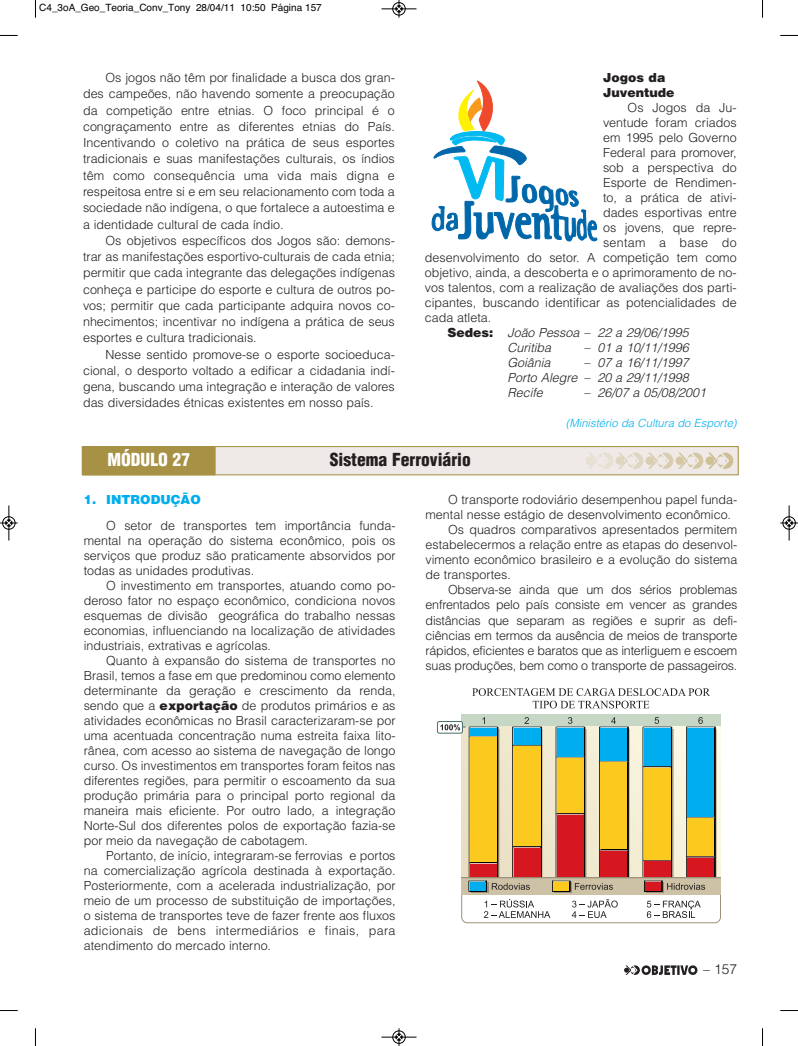
<style>
.page{position:relative;width:798px;height:1046px;background:#fff}
.page>*{position:absolute;margin:0;border:0;box-sizing:border-box;transform-origin:0 0}
.t1{font:900 condensed 17.5px "Helvetica";color:#231f20}
.t2{font:900 condensed 17.5px "Helvetica";color:#fff}
.t3{font:300 13.75px "Helvetica";color:#231f20}
.t4{font:300 12.5px/15px "Helvetica";color:#231f20;text-align:justify}
.t5{font:italic 300 12.5px/15px "Helvetica";color:#231f20;text-align:justify}
.t6{font:900 12.5px/15px "Helvetica";color:#231f20}
.t7{font:300 12.5px "Helvetica";letter-spacing:.02em;color:#231f20}
.t8{font:900 12.5px "Helvetica";color:#00aeef}
.t9{font:italic 300 11.25px "Helvetica";color:#00aeef}
.t10{font:10px "Helvetica";color:#000}
.s1{font-weight:900;font-style:normal}
.s2{font-weight:900}
</style>
<div class="page">
<svg style="left:624px;top:965px;width:73px;height:9px"></svg>
<svg style="left:431px;top:80px;width:166px;height:162px"></svg>
<div style="left:82px;top:446px;width:656px;height:29px;background:#efeae7;border:1px solid #a69144"></div>
<div style="left:82px;top:446px;width:133px;height:29px;background:#a69144"></div>
<svg style="left:586px;top:452px;width:147px;height:17px"></svg>
<div style="left:461px;top:714px;width:259px;height:12px;background:#c7d7c6"></div>
<svg style="left:472px;top:688px;width:238px;height:20px"></svg>
<div style="left:437px;top:721px;width:25px;height:12px;background:#fff;border:1px solid #496e6d;border-radius:2px"></div>
<svg style="left:440px;top:717px;width:281px;height:206px"></svg>
<svg style="left:35px;top:0;width:1px;height:18px"></svg>
<svg style="left:0;top:35px;width:18px;height:1px"></svg>
<svg style="left:762px;top:0;width:1px;height:18px"></svg>
<svg style="left:780px;top:35px;width:17px;height:1px"></svg>
<svg style="left:35px;top:1028px;width:1px;height:17px"></svg>
<svg style="left:0;top:1010px;width:18px;height:1px"></svg>
<svg style="left:762px;top:1028px;width:1px;height:17px"></svg>
<svg style="left:780px;top:1010px;width:17px;height:1px"></svg>
<div style="left:392px;top:2px;width:13px;height:14px;border:1px solid #fff;border-radius:50%"></div>
<hr style="left:381px;top:9px;width:35px;height:1px;background:#000">
<div style="left:392px;top:2px;width:13px;height:13px;border:1px solid #000;border-radius:50%"></div>
<svg style="left:395px;top:0;width:7px;height:18px"></svg>
<hr style="left:381px;top:1036px;width:35px;height:1px;background:#000">
<div style="left:392px;top:1030px;width:13px;height:13px;border:1px solid #000;border-radius:50%"></div>
<svg style="left:395px;top:1028px;width:7px;height:17px"></svg>
<div style="left:2px;top:516px;width:14px;height:13px;border:1px solid #fff;border-radius:50%"></div>
<hr style="left:9px;top:505px;width:1px;height:35px;background:#000">
<div style="left:2px;top:516px;width:13px;height:13px;border:1px solid #000;border-radius:50%"></div>
<svg style="left:0;top:519px;width:18px;height:7px"></svg>
<hr style="left:788px;top:505px;width:1px;height:35px;background:#000">
<div style="left:782px;top:516px;width:13px;height:13px;border:1px solid #000;border-radius:50%"></div>
<svg style="left:780px;top:519px;width:17px;height:7px"></svg>
<p class="t10" style="left:39px;top:4px;width:284px">C4_3oA_Geo_Teoria_Conv_Tony 28/04/11 10:50 Página 157</p>
<p class="t4" style="left:83px;top:71px;width:313px;line-height:16.2px;text-indent:22px">Os jogos não têm por finalidade a busca dos gran - des campeões, não havendo somente a preocupação da competição entre etnias. O foco principal é o congra çamento entre as diferentes etnias do País.<br>Incen tivan do o coletivo na prática de seus esportes tradicionais e suas manifestações culturais, os índios têm como conse quência uma vida mais digna e respeitosa entre si e em seu relacionamento com toda a sociedade não indí ge na, o que fortalece a autoestima e a iden tidade cul tu ral de cada índio.</p>
<p class="t4" style="left:83px;top:233px;width:313px;line-height:16.2px;text-indent:22px">Os objetivos específicos dos Jogos são: demons - trar as manifestações esportivo-culturais de cada etnia; permitir que cada integrante das delegações indígenas conheça e participe do esporte e cultura de outros po - vos; permitir que cada participante adquira novos co - nhe cimentos; incentivar no indígena a prática de seus esportes e cultura tradicionais.</p>
<p class="t4" style="left:83px;top:347px;width:313px;line-height:16.2px;text-indent:22px">Nesse sentido promove-se o esporte socioedu ca - cio nal, o desporto voltado a edificar a cidadania indí - gena, buscando uma integração e interação de va lores das diversidades étnicas existentes em nosso país.</p>
<p class="t6" style="left:602px;top:71px;width:73px">Jogos da<br>Juventude</p>
<p class="t4" style="left:627px;top:101px;width:111px">Os Jogos da Ju -</p>
<p class="t4" style="left:602px;top:116px;width:135px">ven tude foram criados</p>
<p class="t4" style="left:602px;top:131px;width:135px">em 1995 pelo Governo</p>
<p class="t4" style="left:602px;top:146px;width:135px">Federal para promover,</p>
<p class="t4" style="left:602px;top:161px;width:135px">sob a perspectiva do</p>
<p class="t4" style="left:602px;top:176px;width:135px">Esporte de Rendi men -</p>
<p class="t4" style="left:602px;top:191px;width:135px">to, a prática de ativi -</p>
<p class="t4" style="left:602px;top:206px;width:135px">dades espor tivas entre</p>
<p class="t4" style="left:602px;top:221px;width:135px">os jovens, que repre -</p>
<p class="t7" style="left:602px;top:238px;width:135px">sen tam a base do</p>
<p class="t4" style="left:424px;top:251px;width:313px">desen volvimento do setor. A competição tem como</p>
<p class="t4" style="left:424px;top:266px;width:313px">obje tivo, ainda, a descoberta e o aprimoramento de no -</p>
<p class="t4" style="left:424px;top:281px;width:313px">vos talen tos, com a realização de avaliações dos parti -</p>
<p class="t4" style="left:424px;top:296px;width:313px">ci pantes, buscando identificar as potencialidades de</p>
<p class="t4" style="left:424px;top:311px;width:68px">cada atleta.</p>
<p class="t5" style="left:447px;top:326px;width:245px"><span class="s1">S e d e s :</span> João Pessoa – 22 a 29/06/1995</p>
<p class="t5" style="left:507px;top:341px;width:48px">Curitiba</p>
<p class="t5" style="left:583px;top:341px;width:109px">– 01 a 10/11/1996</p>
<p class="t5" style="left:507px;top:356px;width:47px">Goiânia</p>
<p class="t5" style="left:507px;top:356px;width:185px;text-indent:76px">– 07 a 16/11/1997<br>Porto Alegre – 20 a 29/11/1998<br>Recife</p>
<p class="t5" style="left:583px;top:386px;width:126px">– 26/07 a 05/08/2001</p>
<p class="t9" style="left:565px;top:419px;width:175px">(Ministério da Cultura do Esporte)</p>
<h1 class="t2" style="left:107px;top:452px;width:84px">MÓDULO 27</h1>
<h1 class="t1" style="left:329px;top:453px;width:142px">Sistema Ferroviário</h1>
<p class="t8" style="left:84px;top:495px;width:118px">1. INTRODUÇÃO</p>
<p class="t4" style="left:84px;top:519px;width:313px;text-indent:22px">O setor de transportes tem importância funda - mental na operação do sistema econômico, pois os serviços que produz são praticamente absorvidos por todas as unidades produtivas.</p>
<p class="t4" style="left:84px;top:579px;width:313px;text-indent:22px">O investimento em transportes, atuando como po - de roso fator no espaço econômico, condiciona novos es quemas de divisão geográfica do trabalho nessas economias, influenciando na localização de atividades industriais, extrativas e agrícolas.</p>
<p class="t4" style="left:84px;top:654px;width:313px;text-indent:22px">Quanto à expansão do sistema de transportes no Brasil, temos a fase em que predominou como elemento determinante da geração e crescimento da renda, sendo que a <span class="s2">exportação</span> de produtos primários e as atividades econômicas no Brasil caracterizaram-se por uma acentuada concentração numa estreita faixa lito - rânea, com acesso ao sistema de navegação de longo curso. Os investimentos em transportes foram feitos nas diferentes regiões, para permitir o escoamento da sua produção primária para o principal porto regio nal da maneira mais eficiente. Por outro lado, a integra ção Norte-Sul dos diferentes polos de exportação fazia-se por meio da navegação de cabotagem.</p>
<p class="t4" style="left:84px;top:849px;width:313px;text-indent:22px">Portanto, de início, integraram-se ferrovias e portos na comercialização agrícola destinada à exportação.<br>Posteriormente, com a acelerada industrialização, por meio de um processo de substituição de importações, o sistema de transportes teve de fazer frente aos fluxos adicionais de bens intermediários e finais, para atendimento do mercado interno.</p>
<p class="t4" style="left:448px;top:493px;width:291px">O transporte rodoviário desempenhou papel funda -</p>
<p class="t4" style="left:425px;top:508px;width:307px">mental nesse estágio de desenvolvimento econômico.</p>
<p class="t4" style="left:448px;top:523px;width:291px">Os quadros comparativos apresentados permitem</p>
<p class="t4" style="left:425px;top:538px;width:313px">estabelecermos a relação entre as etapas do desen vol -</p>
<p class="t4" style="left:425px;top:553px;width:313px">vimento econômico brasileiro e a evolução do sistema</p>
<p class="t4" style="left:425px;top:568px;width:87px">de transportes.</p>
<p class="t4" style="left:448px;top:583px;width:290px">Observa-se ainda que um dos sérios problemas</p>
<p class="t4" style="left:425px;top:598px;width:313px">enfren tados pelo país consiste em vencer as grandes</p>
<p class="t4" style="left:425px;top:613px;width:313px">distâncias que separam as regiões e suprir as defi -</p>
<p class="t4" style="left:425px;top:628px;width:313px">ciências em termos da ausência de meios de transporte</p>
<p class="t4" style="left:425px;top:643px;width:313px">rápidos, eficientes e baratos que as interliguem e escoem</p>
<p class="t4" style="left:425px;top:658px;width:313px">suas produções, bem como o transporte de passageiros.</p>
<p class="t3" style="left:703px;top:964px;width:36px">– 157</p>
</div>
